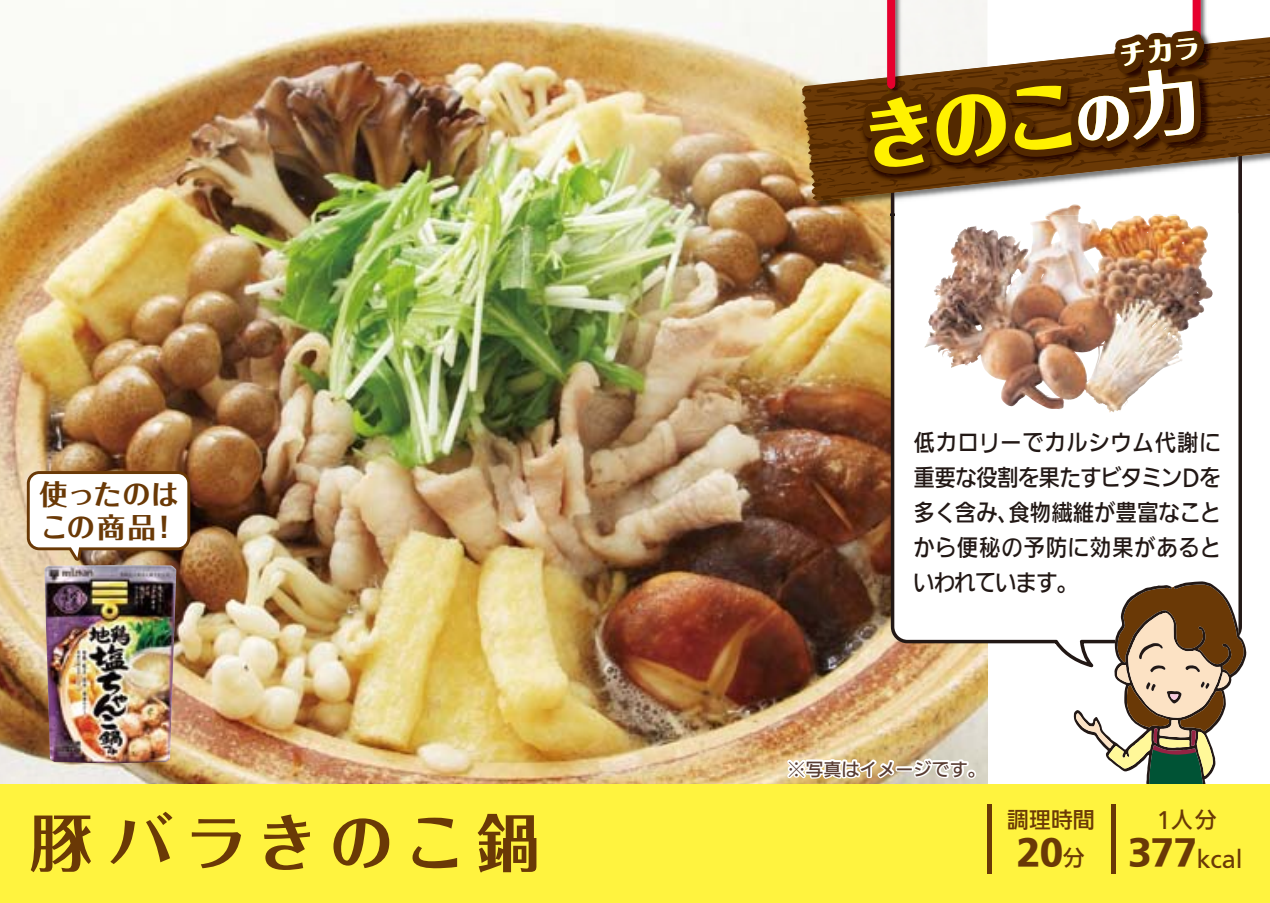
<style>
.page{position:relative;width:1270px;height:903px;background:#fff}
.page>*{position:absolute;margin:0;border:0;box-sizing:border-box;transform-origin:0 0}
.t1{font:800 77px "Folk Pro";color:#fff100}
.t2{font:700 63px "Folk Pro";letter-spacing:.175em;color:#6a3906}
.t3{font:800 35px "Iwa UD Go Dsp Pro";color:#6a3906}
.t4{font:700 28px/33.2px "Folk Pro";letter-spacing:.02em;color:#6a3906}
.t5{font:500 22.75px/35px "Iwa UD Go Dsp Pro";letter-spacing:.015em;color:#221815;text-align:justify;scale:.92 1}
.t6{font:500 22.05px/39.2px "Iwa UD Go Dsp Pro";color:#6a3906;text-align:center}
.t7{font:500 17.5px "Iwa UD Go Dsp Pro";letter-spacing:.03em;color:#583c32}
.s1{font-size:56px}
.s2{font-size:70px}
.s3{font-weight:800;font-size:35px}
.s4{font-weight:500;font-size:22.05px}
</style>
<div class="page">
<img style="left:0;top:0;width:987px;height:784px">
<svg style="left:891px;top:318px;width:351px;height:349px"></svg>
<svg style="left:1074px;top:581px;width:172px;height:203px"></svg>
<div style="left:0;top:784px;width:1270px;height:119px;background:#fff33f"></div>
<img style="left:795px;top:0;width:7px;height:213px">
<hr style="left:1112px;top:804px;width:4px;height:69px;background:#6a3906">
<div style="left:987px;top:804px;width:5px;height:69px;background:#6a3906"></div>
<svg style="left:27px;top:471px;width:163px;height:90px"></svg>
<img style="left:44px;top:565px;width:132px;height:198px">
<svg style="left:784px;top:756px;width:113px;height:25px"></svg>
<div style="left:895px;top:766px;width:19px;height:5px;border:4px solid #fff"></div>
<svg style="left:911px;top:755px;width:59px;height:26px"></svg>
<div style="left:967px;top:769px;width:9px;height:10px;border:4px solid #fff;border-radius:50%"></div>
<div style="left:968px;top:771px;width:7px;height:7px;border:4px solid #fff;border-radius:50%"></div>
<img style="left:802px;top:0;width:468px;height:318px">
<p class="t4" style="left:40px;top:473px;width:141px">使ったのはこの商品！</p>
<h1 class="t1" style="left:854px;top:71px;width:341px;rotate:-6deg">きのこ<span class="s1">の</span><span class="s2">力</span></h1>
<p class="t5" style="left:913px;top:425px;width:336px">低カロリーでカルシウム代謝に重要な役割を果たすビタミンDを多く含み、食物繊維が豊富なことから便秘の予防に効果があるといわれています。</p>
<p class="t7" style="left:788px;top:756px;width:199px">※写真はイメージです。</p>
<h2 class="t2" style="left:30px;top:789px;width:512px">豚バラきのこ鍋</h2>
<p class="t6" style="left:1128px;top:800px;width:116px">１人分<br><span class="s3">377</span>kcal</p>
<p class="t6" style="left:1007px;top:800px;width:89px">調理時間</p>
<h3 class="t3" style="left:1017px;top:826px;width:69px">20<span class="s4">分</span></h3>
</div>
